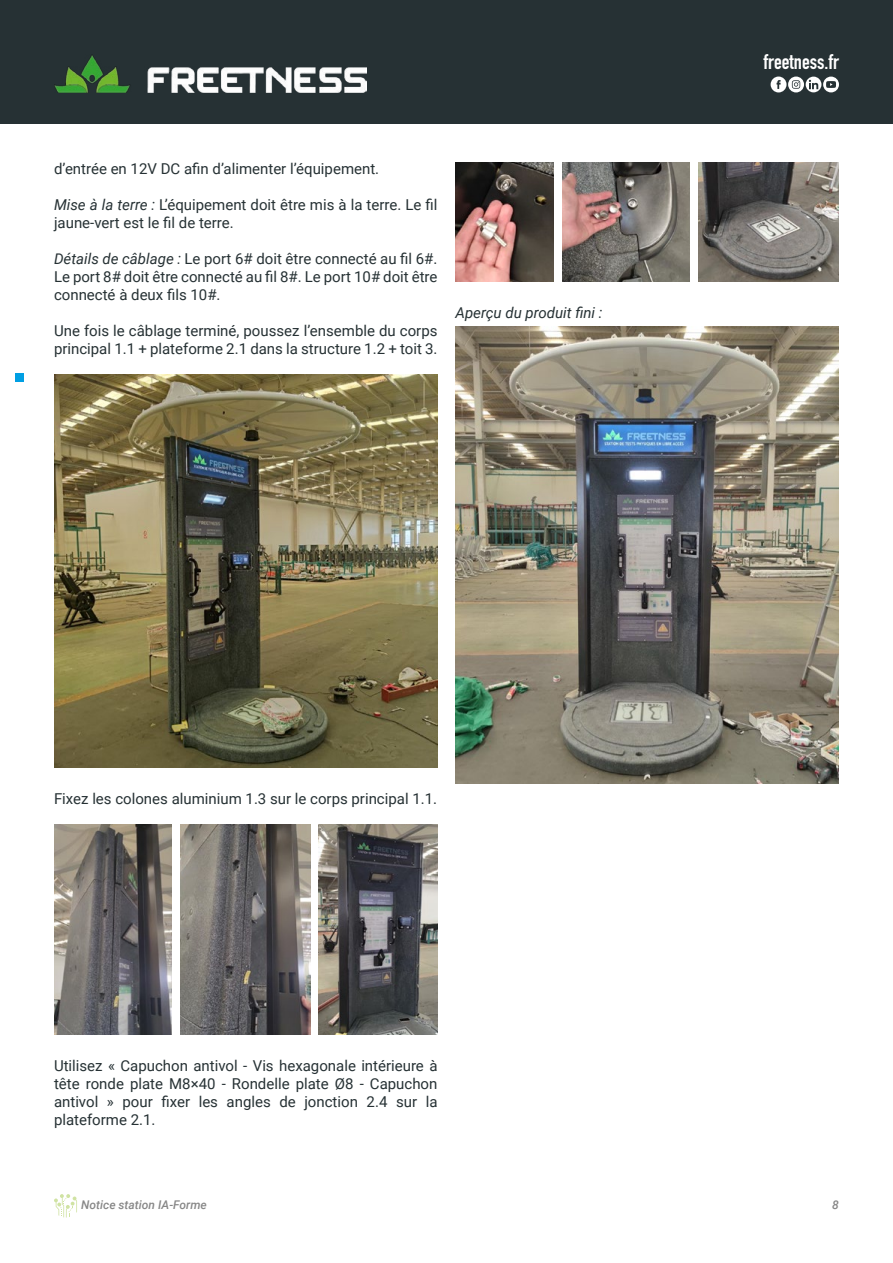
<style>
.page{position:relative;width:893px;height:1263px;background:#fff}
.page>*{position:absolute;margin:0;border:0;box-sizing:border-box;transform-origin:0 0}
.t1{font:700 21px "DIN Condensed";color:#fff}
.t2{font:15px/18px "Roboto";color:#263134}
.t3{font:italic 15px "Roboto";color:#263134}
.t4{font:italic 500 12px "Roboto";color:#878787}
.s1{font-style:italic}
</style>
<div class="page">
<div style="left:0;top:0;width:893px;height:123px;background:#263134"></div>
<svg style="left:771px;top:77px;width:68px;height:15px"></svg>
<img style="left:54px;top:55px;width:313px;height:37px">
<svg style="left:54px;top:1194px;width:23px;height:23px"></svg>
<img style="left:54px;top:375px;width:383px;height:392px">
<img style="left:54px;top:824px;width:118px;height:210px">
<img style="left:180px;top:824px;width:130px;height:210px">
<img style="left:319px;top:824px;width:118px;height:210px">
<img style="left:455px;top:162px;width:99px;height:120px">
<img style="left:562px;top:162px;width:128px;height:120px">
<img style="left:698px;top:162px;width:141px;height:120px">
<img style="left:455px;top:326px;width:384px;height:457px">
<div style="left:15px;top:373px;width:9px;height:8px;background:#009fe3"></div>
<p class="t2" style="left:54px;top:159px;width:327px">d’entrée en 12V DC afin d’alimenter l’équipement.</p>
<p class="t2" style="left:54px;top:195px;width:385px"><span class="s1">Mise à la terre :</span> L’équipement doit être mis à la terre. Le fil jaune-vert est le fil de terre.</p>
<p class="t2" style="left:54px;top:249px;width:385px;text-align:justify"><span class="s1">Détails de câblage :</span> Le port 6# doit être connecté au fil 6#.<br>Le port 8# doit être connecté au fil 8#. Le port 10# doit être connecté à deux fils 10#.</p>
<p class="t2" style="left:54px;top:321px;width:385px">Une fois le câblage terminé, poussez l’ensemble du corps principal 1.1 + plateforme 2.1 dans la structure 1.2 + toit 3.</p>
<p class="t3" style="left:455px;top:302px;width:148px">Aperçu du produit fini :</p>
<h1 class="t1" style="left:763px;top:47px;width:77px">freetness.fr</h1>
<p class="t2" style="left:54px;top:789px;width:385px">Fixez les colones aluminium 1.3 sur le corps principal 1.1.</p>
<p class="t2" style="left:54px;top:1056px;width:385px;text-align:justify">Utilisez « Capuchon antivol - Vis hexagonale intérieure à tête ronde plate M8×40 - Rondelle plate Ø8 - Capuchon antivol » pour fixer les angles de jonction 2.4 sur la plateforme 2.1.</p>
<p class="t4" style="left:81px;top:1196px;width:127px">Notice station IA-Forme</p>
<p class="t4" style="left:832px;top:1196px;width:8px">8</p>
</div>
